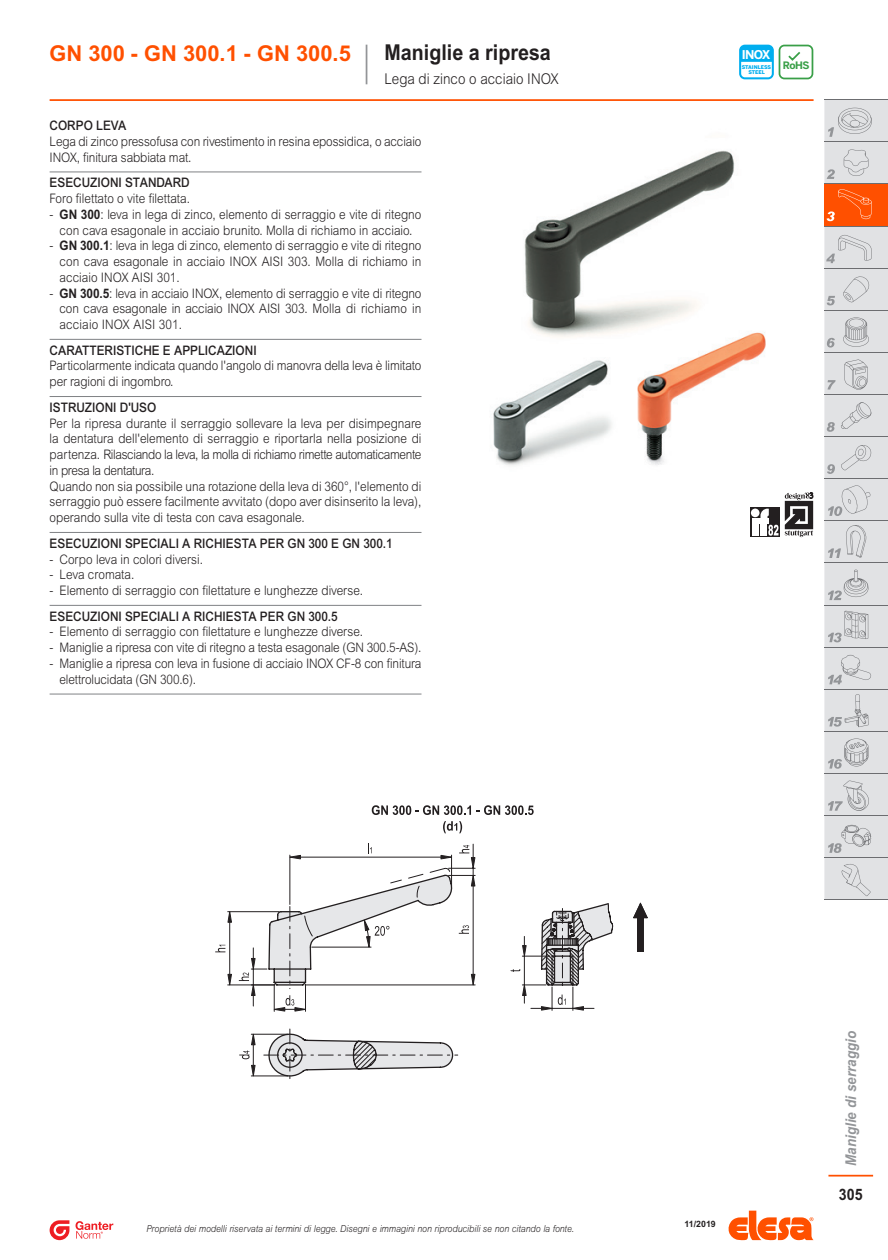
<style>
.page{position:relative;width:888px;height:1260px;background:#fff}
.page>*{position:absolute;margin:0;border:0;box-sizing:border-box;transform-origin:0 0}
.series{font:700 21.88px "Arial MT Std";color:#ff5000}
.subtitle_1L{font:700 21.88px "Arial MT Std";color:#231f20;scale:.9 1}
.t1{font:700 15.75px "Arial MT Std";color:#231f20;scale:.9 1}
.subtitle_2L{font:300 14.88px "Arial MT Std";color:#231f20;scale:.9 1}
.t2{font:italic 700 14.88px "Arial MT Std";color:#939598;scale:.9 1}
.description{font:300 13.12px/15.8px "Arial MT Std";color:#231f20;scale:.9 1}
.titlefirst{font:500 13.12px "Arial MT Std";color:#231f20;scale:.9 1}
.description-2{font:300 13.12px/15.8px "Arial MT Std";letter-spacing:-.03em;color:#231f20;scale:.9 1}
.t3{font:700 12.08px "Benton Sans";color:#fff}
.t4{font:700 10.15px "Benton Sans";color:#399f47}
.t5{font:italic 300 9.62px "Arial MT Std";color:#231f20;scale:.9 1}
.t6{font:700 8.75px "Arial MT Std";color:#231f20}
.t7{font:900 5.08px/4.9px "Benton Sans";letter-spacing:-.005em;color:#00aeef;text-align:center}
.s1{font-weight:700}
</style>
<div class="page">
<svg style="left:728px;top:1211px;width:86px;height:29px"></svg>
<svg style="left:50px;top:1220px;width:19px;height:20px"></svg>
<svg style="left:76px;top:1221px;width:37px;height:18px"></svg>
<hr style="left:50px;top:99px;width:764px;height:2px;background:#ff5000">
<div style="left:824px;top:100px;width:64px;height:800px;background:#e1e2e4"></div>
<div style="left:824px;top:184px;width:64px;height:42px;background:#ff5000"></div>
<hr style="left:824px;top:99px;width:64px;height:1px;background:#6c6d70">
<hr style="left:824px;top:141px;width:64px;height:1px;background:#6c6d70">
<hr style="left:824px;top:183px;width:64px;height:1px;background:#6c6d70">
<hr style="left:824px;top:226px;width:64px;height:1px;background:#6c6d70">
<hr style="left:824px;top:268px;width:64px;height:1px;background:#6c6d70">
<hr style="left:824px;top:310px;width:64px;height:1px;background:#6c6d70">
<hr style="left:824px;top:352px;width:64px;height:1px;background:#6c6d70">
<hr style="left:824px;top:394px;width:64px;height:1px;background:#6c6d70">
<hr style="left:824px;top:436px;width:64px;height:1px;background:#6c6d70">
<hr style="left:824px;top:478px;width:64px;height:1px;background:#6c6d70">
<hr style="left:824px;top:520px;width:64px;height:1px;background:#6c6d70">
<hr style="left:824px;top:563px;width:64px;height:1px;background:#6c6d70">
<hr style="left:824px;top:605px;width:64px;height:1px;background:#6c6d70">
<hr style="left:824px;top:647px;width:64px;height:1px;background:#6c6d70">
<hr style="left:824px;top:689px;width:64px;height:1px;background:#6c6d70">
<hr style="left:824px;top:731px;width:64px;height:1px;background:#6c6d70">
<hr style="left:824px;top:773px;width:64px;height:1px;background:#6c6d70">
<hr style="left:824px;top:815px;width:64px;height:1px;background:#6c6d70">
<hr style="left:824px;top:857px;width:64px;height:1px;background:#6c6d70">
<hr style="left:824px;top:900px;width:64px;height:1px;background:#6c6d70">
<svg style="left:827px;top:169px;width:8px;height:10px"></svg>
<svg style="left:827px;top:296px;width:8px;height:9px"></svg>
<svg style="left:827px;top:338px;width:8px;height:10px"></svg>
<svg style="left:827px;top:380px;width:9px;height:10px"></svg>
<svg style="left:827px;top:422px;width:8px;height:10px"></svg>
<svg style="left:827px;top:464px;width:8px;height:10px"></svg>
<svg style="left:843px;top:317px;width:26px;height:30px"></svg>
<svg style="left:844px;top:359px;width:24px;height:31px"></svg>
<svg style="left:841px;top:402px;width:30px;height:27px"></svg>
<svg style="left:841px;top:444px;width:30px;height:26px"></svg>
<svg style="left:828px;top:570px;width:40px;height:30px"></svg>
<svg style="left:828px;top:611px;width:40px;height:31px"></svg>
<svg style="left:828px;top:484px;width:43px;height:32px"></svg>
<svg style="left:828px;top:694px;width:40px;height:33px"></svg>
<svg style="left:828px;top:655px;width:43px;height:29px"></svg>
<svg style="left:828px;top:739px;width:40px;height:30px"></svg>
<svg style="left:828px;top:781px;width:41px;height:30px"></svg>
<svg style="left:839px;top:864px;width:32px;height:32px"></svg>
<svg style="left:844px;top:149px;width:24px;height:27px"></svg>
<svg style="left:827px;top:189px;width:45px;height:32px"></svg>
<svg style="left:826px;top:235px;width:46px;height:28px"></svg>
<svg style="left:828px;top:108px;width:44px;height:29px"></svg>
<svg style="left:843px;top:275px;width:26px;height:27px"></svg>
<svg style="left:828px;top:525px;width:39px;height:33px"></svg>
<svg style="left:828px;top:825px;width:43px;height:28px"></svg>
<hr style="left:828px;top:1175px;width:45px;height:2px;background:#ff5000">
<hr style="left:366px;top:45px;width:1px;height:39px;background:#939598">
<svg style="left:739px;top:45px;width:74px;height:34px"></svg>
<hr style="left:50px;top:171px;width:371px;height:1px;background:#808285">
<hr style="left:50px;top:339px;width:371px;height:1px;background:#808285">
<hr style="left:50px;top:396px;width:371px;height:1px;background:#808285">
<hr style="left:50px;top:532px;width:371px;height:1px;background:#808285">
<hr style="left:50px;top:605px;width:371px;height:1px;background:#808285">
<hr style="left:50px;top:694px;width:371px;height:1px;background:#808285">
<img style="left:493px;top:150px;width:273px;height:316px">
<svg style="left:750px;top:507px;width:30px;height:30px"></svg>
<div style="left:752px;top:518px;width:6px;height:18px;background:#fff"></div>
<div style="left:760px;top:518px;width:7px;height:18px;background:#fff"></div>
<div style="left:759px;top:518px;width:10px;height:5px;background:#fff"></div>
<svg style="left:760px;top:509px;width:9px;height:9px"></svg>
<div style="left:751px;top:509px;width:8px;height:8px;background:#fff;border-radius:50%"></div>
<svg style="left:768px;top:525px;width:10px;height:11px"></svg>
<svg style="left:785px;top:492px;width:28px;height:45px"></svg>
<hr style="left:251px;top:1034px;width:37px;height:1px;background:#231f20">
<hr style="left:251px;top:1076px;width:37px;height:1px;background:#231f20">
<svg style="left:239px;top:1033px;width:17px;height:44px"></svg>
<svg style="left:633px;top:902px;width:15px;height:50px"></svg>
<hr style="left:228px;top:911px;width:51px;height:1px;background:#231f20">
<hr style="left:228px;top:985px;width:47px;height:1px;background:#231f20">
<hr style="left:229px;top:922px;width:1px;height:52px;background:#231f20">
<svg style="left:227px;top:911px;width:5px;height:12px"></svg>
<svg style="left:227px;top:974px;width:5px;height:12px"></svg>
<svg style="left:215px;top:945px;width:10px;height:7px"></svg>
<svg style="left:239px;top:843px;width:237px;height:164px"></svg>
<svg style="left:372px;top:805px;width:99px;height:10px"></svg>
<svg style="left:477px;top:805px;width:57px;height:10px"></svg>
<svg style="left:443px;top:821px;width:19px;height:12px"></svg>
<svg style="left:265px;top:874px;width:348px;height:205px"></svg>
<p class="series" style="left:50px;top:40px;width:303px">GN 300 - GN 300.1 - GN 300.5</p>
<p class="subtitle_1L" style="left:385px;top:40px;width:186px">Maniglie a ripresa</p>
<p class="subtitle_2L" style="left:385px;top:71px;width:195px">Lega di zinco o acciaio INOX</p>
<p class="titlefirst" style="left:50px;top:118px;width:87px">CORPO LEVA</p>
<p class="description" style="left:50px;top:133px;width:415px">Lega di zinco pressofusa con rivestimento in resina epossidica, o acciaio<br>INOX, finitura sabbiata mat.</p>
<p class="titlefirst" style="left:50px;top:175px;width:157px">ESECUZIONI STANDARD</p>
<p class="description" style="left:50px;top:190px;width:157px">Foro filettato o vite filettata.</p>
<p class="description" style="left:50px;top:206px;width:415px;text-align:center">- <span class="s1">GN 300</span>: leva in lega di zinco, elemento di serraggio e vite di ritegno con cava esagonale in acciaio brunito. Molla di richiamo in acciaio.</p>
<p class="description" style="left:60px;top:238px;width:404px;text-align:justify;text-indent:-10px">- <span class="s1">GN 300.1</span>: leva in lega di zinco, elemento di serraggio e vite di ritegno con cava esagonale in acciaio INOX AISI 303. Molla di richiamo in acciaio INOX AISI 301.</p>
<p class="description" style="left:60px;top:285px;width:404px;text-align:justify;text-indent:-10px">- <span class="s1">GN 300.5</span>: leva in acciaio INOX, elemento di serraggio e vite di ritegno con cava esagonale in acciaio INOX AISI 303. Molla di richiamo in acciaio INOX AISI 301.</p>
<p class="titlefirst" style="left:50px;top:342px;width:232px">CARATTERISTICHE E APPLICAZIONI</p>
<p class="description" style="left:50px;top:358px;width:415px">Particolarmente indicata quando l'angolo di manovra della leva è limitato per ragioni di ingombro.</p>
<p class="titlefirst" style="left:50px;top:400px;width:120px">ISTRUZIONI D'USO</p>
<p class="description" style="left:50px;top:415px;width:415px">Per la ripresa durante il serraggio sollevare la leva per disimpegnare la dentatura dell'elemento di serraggio e riportarla nella posizione di</p>
<p class="description-2" style="left:50px;top:447px;width:415px">partenza. Rilasciando la leva, la molla di richiamo rimette automaticamente in presa la dentatura.</p>
<p class="description" style="left:50px;top:478px;width:415px;text-align:justify">Quando non sia possibile una rotazione della leva di 360°, l'elemento di serraggio può essere facilmente avvitato (dopo aver disinserito la leva), operando sulla vite di testa con cava esagonale.</p>
<p class="titlefirst" style="left:50px;top:535px;width:383px">ESECUZIONI SPECIALI A RICHIESTA PER GN 300 E GN 300.1</p>
<p class="description" style="left:50px;top:551px;width:172px">- Corpo leva in colori diversi.</p>
<p class="description" style="left:50px;top:567px;width:96px">- Leva cromata.</p>
<p class="description" style="left:50px;top:583px;width:350px">- Elemento di serraggio con filettature e lunghezze diverse.</p>
<p class="titlefirst" style="left:50px;top:608px;width:322px">ESECUZIONI SPECIALI A RICHIESTA PER GN 300.5</p>
<p class="description" style="left:50px;top:624px;width:350px">- Elemento di serraggio con filettature e lunghezze diverse.</p>
<p class="description" style="left:50px;top:640px;width:415px">- Maniglie a ripresa con vite di ritegno a testa esagonale (GN 300.5-AS).</p>
<p class="description" style="left:60px;top:655px;width:404px;text-indent:-10px">- Maniglie a ripresa con leva in fusione di acciaio INOX CF-8 con finitura elettrolucidata (GN 300.6).</p>
<p class="t3" style="left:742px;top:48px;width:30px">INOX</p>
<p class="t7" style="left:742px;top:65px;width:31px">STAINLESS<br>STEEL</p>
<p class="t4" style="left:783px;top:59px;width:28px">RoHS</p>
<p class="t5" style="left:146px;top:1224px;width:476px">Proprietà dei modelli riservata ai termini di legge. Disegni e immagini non riproducibili se non citando la fonte.</p>
<p class="t6" style="left:685px;top:1218px;width:33px">11/2019</p>
<p class="t2" style="left:842px;top:1166px;width:151px;rotate:-90deg">Maniglie di serraggio</p>
<p class="t1" style="left:839px;top:1186px;width:28px">305</p>
</div>
